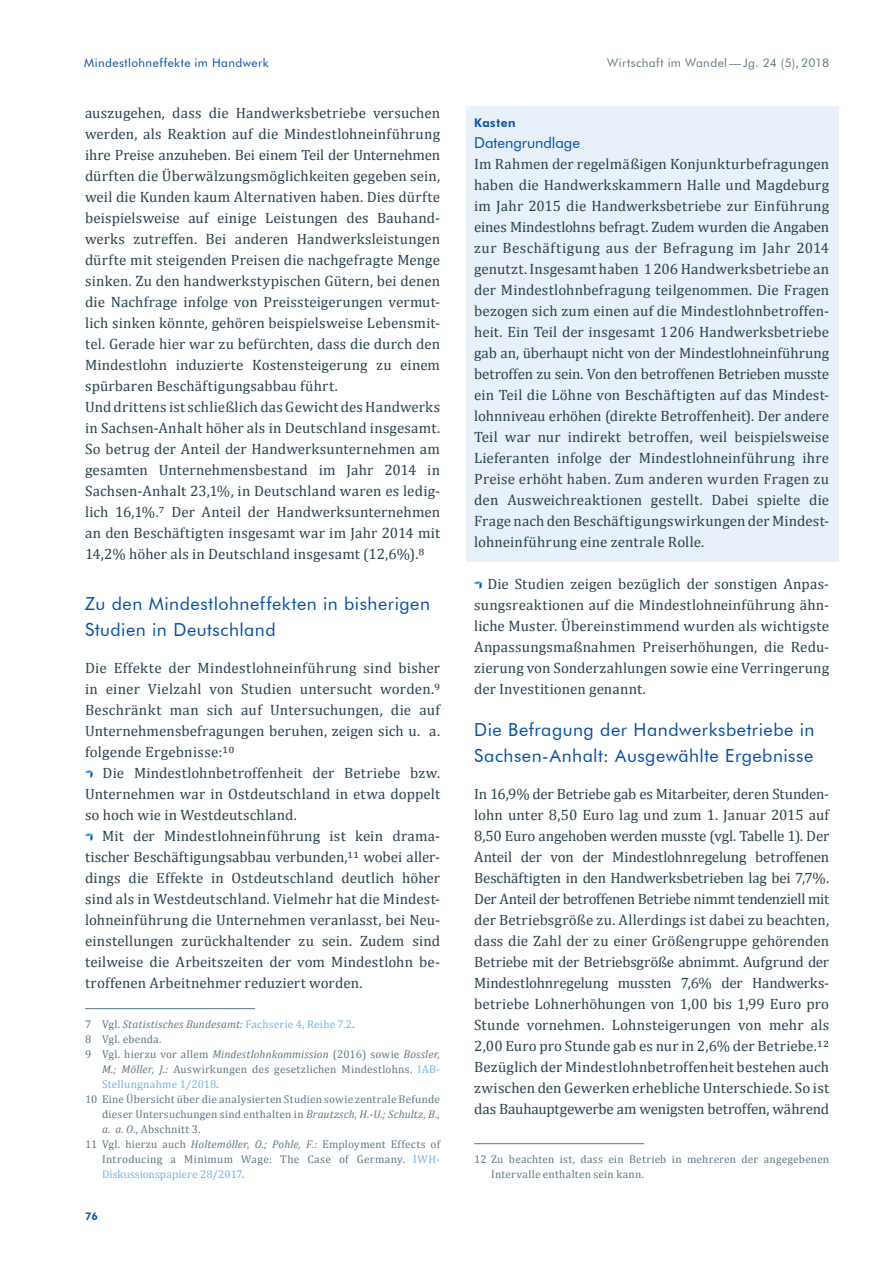
<style>
.page{position:relative;width:893px;height:1263px;background:#fff}
.page>*{position:absolute;margin:0;border:0;box-sizing:border-box;transform-origin:0 0}
.t1{font:18px/25.5px "Futura BT";letter-spacing:.03em;color:#034ea2}
.t2{font:15px/21px "Cambria";letter-spacing:.005em;color:#29424e;text-align:justify}
.t3{font:15px "Futura BT";letter-spacing:-.005em;color:#034ea2}
.t4{font:12px "Futura BT";letter-spacing:.035em;color:#5f7784}
.t5{font:12px "Futura BT";letter-spacing:.035em;color:#034ea2}
.t6{font:800 12px "Futura BT";letter-spacing:.045em;color:#034ea2}
.t7{font:11.25px/15px "Cambria";letter-spacing:.02em;color:#5f7784}
.t8{font:italic 11.25px "Cambria";letter-spacing:.015em;color:#5f7784}
.t9{font:11.25px "Cambria";letter-spacing:.01em;color:#71b4e3}
.t10{font:800 10.5px "Futura BT";color:#034ea2}
.s1{font-style:normal}
.s2{font-style:normal;color:#71b4e3}
.s3{font-style:italic}
.s4{color:#71b4e3}
.s5{color:#5f7784}
</style>
<div class="page">
<svg style="left:85px;top:771px;width:7px;height:7px"></svg>
<svg style="left:85px;top:834px;width:7px;height:7px"></svg>
<hr style="left:85px;top:1008px;width:170px;height:1px;background:#5f7784">
<svg style="left:474px;top:582px;width:8px;height:7px"></svg>
<hr style="left:474px;top:1143px;width:170px;height:1px;background:#5f7784">
<div style="left:466px;top:106px;width:372px;height:455px;background:#e8f0f9"></div>
<p class="t5" style="left:84px;top:55px;width:186px">Mindestlohneffekte im Handwerk</p>
<p class="t2" style="left:85px;top:102px;width:357px;text-align:left">auszugehen, dass die Handwerksbetriebe versuchen werden, als Reaktion auf die Mindestlohneinführung ihre Preise anzuheben. Bei einem Teil der Unternehmen dürften die Überwälzungsmöglichkeiten gegeben sein, weil die Kunden kaum Alternativen haben. Dies dürfte beispielsweise auf einige Leistungen des Bauhand&shy;werks zutreffen. Bei anderen Handwerksleistungen dürfte mit steigenden Preisen die nachgefragte Menge sinken. Zu den handwerkstypischen Gütern, bei denen die Nachfrage infolge von Preissteigerungen vermut&shy;lich sinken könnte, gehören beispielsweise Lebensmit&shy;tel. Gerade hier war zu befürchten, dass die durch den Mindestlohn induzierte Kostensteigerung zu einem spürbaren Beschäftigungsabbau führt.<br>Und drittens ist schließlich das Gewicht des Handwerks in Sachsen-Anhalt höher als in Deutschland insgesamt.<br>So betrug der Anteil der Handwerksunternehmen am gesamten Unternehmensbestand im Jahr 2014 in Sachsen-Anhalt 23,1%, in Deutschland waren es ledig&shy;lich 16,1%.7 Der Anteil der Handwerksunternehmen an den Beschäftigten insgesamt war im Jahr 2014 mit 14,2% höher als in Deutschland insgesamt (12,6%).8</p>
<p class="t1" style="left:85px;top:591px;width:347px">Zu den Mindestlohneffekten in bisherigen<br>Studien in Deutschland</p>
<p class="t2" style="left:85px;top:657px;width:357px">Die Effekte der Mindestlohneinführung sind bisher in einer Vielzahl von Studien untersucht worden.9<br>Beschränkt man sich auf Untersuchungen, die auf Unternehmensbefragungen beruhen, zeigen sich u. a. folgende Ergebnisse:10</p>
<p class="t2" style="left:85px;top:762px;width:357px;text-indent:18px">Die Mindestlohnbetroffenheit der Betriebe bzw.<br>Unternehmen war in Ostdeutschland in etwa doppelt so hoch wie in Westdeutschland.</p>
<p class="t2" style="left:85px;top:825px;width:357px;text-indent:17px">Mit der Mindestlohneinführung ist kein drama&shy;tischer Beschäftigungsabbau verbunden,11 wobei aller&shy;dings die Effekte in Ostdeutschland deutlich höher sind als in Westdeutschland. Vielmehr hat die Mindest&shy;lohneinführung die Unternehmen veranlasst, bei Neu&shy;einstellungen zurückhaltender zu sein. Zudem sind teilweise die Arbeitszeiten der vom Mindestlohn be&shy;troffenen Arbeitnehmer reduziert worden.</p>
<p class="t8" style="left:85px;top:1016px;width:271px"><span class="s1">7 Vgl.</span> Statistisches Bundesamt: <span class="s2">Fachserie 4, Reihe 7.2</span><span class="s1">.</span></p>
<p class="t7" style="left:85px;top:1031px;width:78px">8 Vgl. ebenda.</p>
<p class="t7" style="left:85px;top:1046px;width:357px">9 Vgl. hierzu vor allem <span class="s3">Mindestlohnkommission</span> (2016) sowie <span class="s3">Bossler,</span></p>
<p class="t7" style="left:102px;top:1061px;width:340px"><span class="s3">M.; Möller, J.:</span> Auswirkungen des gesetzlichen Mindestlohns. <span class="s4">IAB-</span></p>
<p class="t9" style="left:102px;top:1077px;width:118px">Stellungnahme 1/2018<span class="s5">.</span></p>
<p class="t7" style="left:85px;top:1091px;width:357px">10 Eine Übersicht über die analysierten Studien sowie zentrale Befunde</p>
<p class="t7" style="left:102px;top:1106px;width:340px">dieser Untersuchungen sind enthalten in <span class="s3">Brautzsch, H.-U.; Schultz, B.,</span></p>
<p class="t7" style="left:102px;top:1121px;width:100px"><span class="s3">a. a. O.</span>, Abschnitt 3.</p>
<p class="t7" style="left:85px;top:1136px;width:357px">11 Vgl. hierzu auch <span class="s3">Holtemöller, O.; Pohle, F.:</span> Employment Effects of</p>
<p class="t7" style="left:102px;top:1151px;width:340px">Introducing a Minimum Wage: The Case of Germany. <span class="s4">IWH-</span></p>
<p class="t9" style="left:102px;top:1167px;width:144px">Diskussionspapiere 28/2017<span class="s5">.</span></p>
<p class="t10" style="left:85px;top:1210px;width:14px">76</p>
<p class="t4" style="left:607px;top:55px;width:223px">Wirtschaft im Wandel—Jg. 24 (5), 2018</p>
<p class="t6" style="left:474px;top:115px;width:43px">Kasten</p>
<p class="t3" style="left:474px;top:134px;width:108px">Datengrundlage</p>
<p class="t2" style="left:474px;top:153px;width:357px">Im Rahmen der regelmäßigen Konjunkturbefragungen haben die Handwerkskammern Halle und Magdeburg im Jahr 2015 die Handwerksbetriebe zur Einführung eines Mindestlohns befragt. Zudem wurden die Angaben zur Beschäftigung aus der Befragung im Jahr 2014 genutzt. Insgesamt haben 1206 Handwerksbetriebe an der Mindestlohnbefragung teilgenommen. Die Fragen bezogen sich zum einen auf die Mindestlohnbetroffen&shy;heit. Ein Teil der insgesamt 1206 Handwerksbetriebe gab an, überhaupt nicht von der Mindestlohneinführung betroffen zu sein. Von den betroffenen Betrieben musste ein Teil die Löhne von Beschäftigten auf das Mindest&shy;lohnniveau erhöhen (direkte Betroffenheit). Der andere Teil war nur indirekt betroffen, weil beispielsweise Lieferanten infolge der Mindestlohneinführung ihre Preise erhöht haben. Zum anderen wurden Fragen zu den Ausweichreaktionen gestellt. Dabei spielte die Frage nach den Beschäftigungswirkungen der Mindest&shy;lohneinführung eine zentrale Rolle.</p>
<p class="t2" style="left:474px;top:573px;width:357px;text-indent:13px">Die Studien zeigen bezüglich der sonstigen Anpas&shy;sungsreaktionen auf die Mindestlohneinführung ähn&shy;liche Muster. Übereinstimmend wurden als wichtigste Anpassungsmaßnahmen Preiserhöhungen, die Redu&shy;zierung von Sonderzahlungen sowie eine Verringerung der Investitionen genannt.</p>
<p class="t1" style="left:474px;top:717px;width:342px">Die Befragung der Handwerksbetriebe in<br>Sachsen-Anhalt: Ausgewählte Ergebnisse</p>
<p class="t2" style="left:474px;top:783px;width:357px">In 16,9% der Betriebe gab es Mitarbeiter, deren Stunden&shy;lohn unter 8,50 Euro lag und zum 1. Januar 2015 auf 8,50 Euro angehoben werden musste (vgl. Tabelle 1). Der Anteil der von der Mindestlohnregelung betroffenen Beschäftigten in den Handwerksbetrieben lag bei 7,7%.<br>Der Anteil der betroffenen Betriebe nimmt tendenziell mit der Betriebsgröße zu. Allerdings ist dabei zu beachten, dass die Zahl der zu einer Größengruppe gehörenden Betriebe mit der Betriebsgröße abnimmt. Aufgrund der Mindestlohnregelung mussten 7,6% der Handwerks&shy;betriebe Lohnerhöhungen von 1,00 bis 1,99 Euro pro Stunde vornehmen. Lohnsteigerungen von mehr als 2,00 Euro pro Stunde gab es nur in 2,6% der Betriebe.12<br>Bezüglich der Mindestlohnbetroffenheit bestehen auch zwischen den Gewerken erhebliche Unterschiede. So ist das Bauhauptgewerbe am wenigsten betroffen, während</p>
<p class="t7" style="left:491px;top:1151px;width:340px;text-indent:-17px">12 Zu beachten ist, dass ein Betrieb in mehreren der angegebenen<br>Intervalle enthalten sein kann.</p>
</div>
